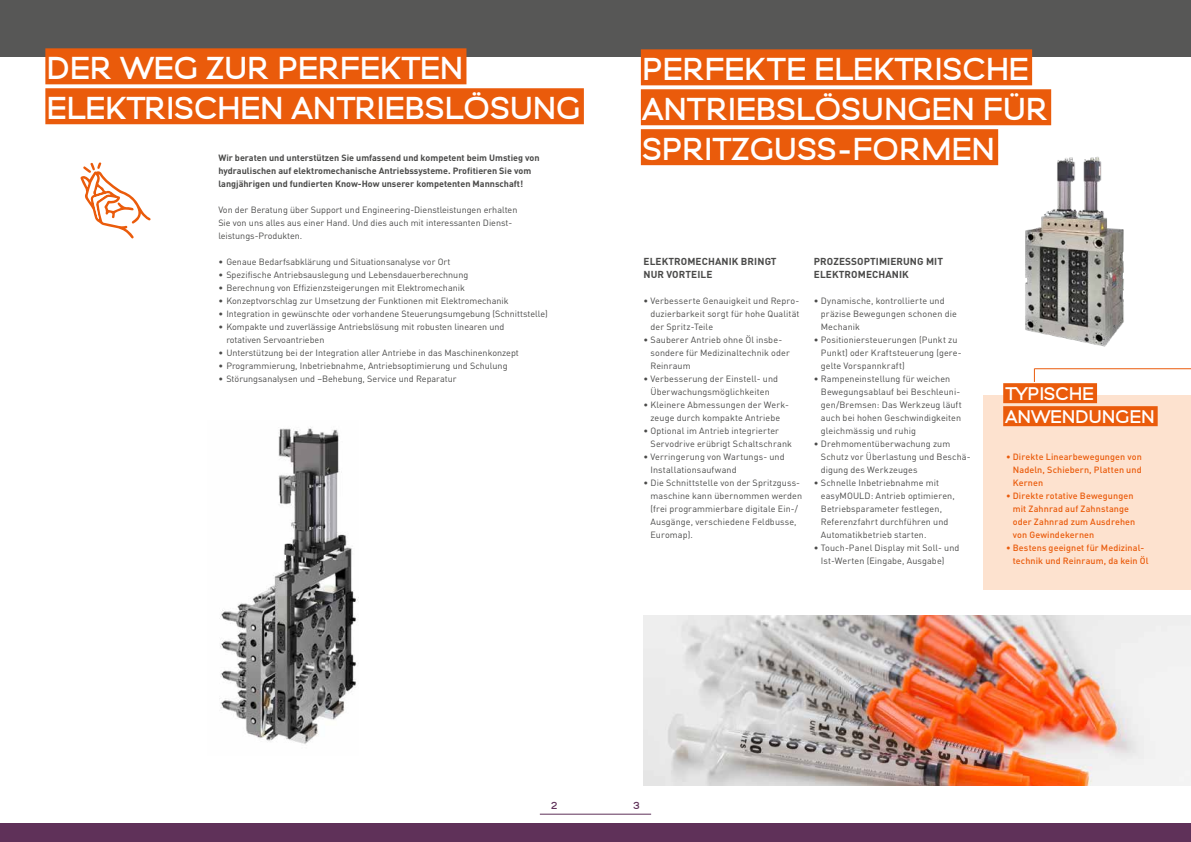
<style>
.page{position:relative;width:1191px;height:842px;background:#fff}
.page>*{position:absolute;margin:0;border:0;box-sizing:border-box;transform-origin:0 0}
.t1{font:700 31.1px/39.9px "Fortheenas 01";letter-spacing:.015em;color:#fff}
.t2{font:700 18px/23px "Fortheenas 01";letter-spacing:.015em;color:#fff}
.t3{font:700 10px/13px "DIN Pro";letter-spacing:.01em;color:#4a4a49}
.t4{font:700 10px "Fortheenas 01";color:#5f3159}
.t5{font:9px/13px "DIN Pro";letter-spacing:.005em;color:#4a4a49}
.t6{font:500 9px/13px "DIN Pro";letter-spacing:.01em;color:#ea5b0b}
.t7{font:700 9px/13px "DIN Pro";color:#4a4a49}
</style>
<div class="page">
<div style="left:0;top:823px;width:1191px;height:19px;background:#5f3159"></div>
<hr style="left:540px;top:814px;width:111px;height:1px;background:#5f3159">
<div style="left:0;top:0;width:1191px;height:57px;background:#575756"></div>
<div style="left:45px;top:48px;width:421px;height:36px;background:#ea5b0b"></div>
<div style="left:45px;top:88px;width:539px;height:36px;background:#ea5b0b"></div>
<svg style="left:81px;top:162px;width:70px;height:76px"></svg>
<img style="left:220px;top:426px;width:139px;height:318px">
<div style="left:641px;top:49px;width:391px;height:36px;background:#ea5b0b"></div>
<div style="left:641px;top:89px;width:410px;height:36px;background:#ea5b0b"></div>
<div style="left:641px;top:129px;width:357px;height:36px;background:#ea5b0b"></div>
<img style="left:643px;top:616px;width:548px;height:169px">
<img style="left:1025px;top:156px;width:99px;height:191px">
<div style="left:984px;top:395px;width:207px;height:194px;background:#fde2cf"></div>
<hr style="left:1034px;top:368px;width:157px;height:1px;background:#ea5b0b">
<svg style="left:1034px;top:368px;width:1px;height:14px"></svg>
<div style="left:1003px;top:383px;width:94px;height:20px;background:#ea5b0b"></div>
<div style="left:1003px;top:406px;width:154px;height:20px;background:#ea5b0b"></div>
<h1 class="t1" style="left:48px;top:49px;width:535px">DER WEG ZUR PERFEKTEN<br>ELEKTRISCHEN ANTRIEBSLÖSUNG</h1>
<p class="t7" style="left:218px;top:151px;width:323px">Wir beraten und unterstützen Sie umfassend und kompetent beim Umstieg von hydraulischen auf elektromechanische Antriebssysteme. Profitieren Sie vom langjährigen und fundierten Know-How unserer kompetenten Mannschaft!</p>
<p class="t5" style="left:218px;top:203px;width:301px">Von der Beratung über Support und Engineering-Dienstleistungen erhalten<br>Sie von uns alles aus einer Hand. Und dies auch mit interessanten Dienst&shy;leistungs-Produkten.</p>
<p class="t5" style="left:218px;top:255px;width:233px">• Genaue Bedarfsabklärung und Situationsanalyse vor Ort</p>
<p class="t5" style="left:218px;top:268px;width:251px">• Spezifische Antriebsauslegung und Lebensdauerberechnung</p>
<p class="t5" style="left:218px;top:281px;width:248px">• Berechnung von Effizienzsteigerungen mit Elektromechanik</p>
<p class="t5" style="left:218px;top:294px;width:292px">• Konzeptvorschlag zur Umsetzung der Funktionen mit Elektromechanik</p>
<p class="t5" style="left:218px;top:307px;width:331px">• Integration in gewünschte oder vorhandene Steuerungsumgebung (Schnittstelle)</p>
<p class="t5" style="left:226px;top:320px;width:280px;text-indent:-8px">• Kompakte und zuverlässige Antriebslösung mit robusten linearen und rotativen Servoantrieben</p>
<p class="t5" style="left:218px;top:346px;width:302px">• Unterstützung bei der Integration aller Antriebe in das Maschinenkonzept</p>
<p class="t5" style="left:218px;top:359px;width:291px">• Programmierung, Inbetriebnahme, Antriebsoptimierung und Schulung</p>
<p class="t5" style="left:218px;top:372px;width:240px">• Störungsanalysen und –Behebung, Service und Reparatur</p>
<h1 class="t1" style="left:643px;top:50px;width:407px">PERFEKTE ELEKTRISCHE<br>ANTRIEBSLÖSUNGEN FÜR<br>SPRITZGUSS-FORMEN</h1>
<p class="t3" style="left:643px;top:254px;width:135px">ELEKTROMECHANIK BRINGT<br>NUR VORTEILE</p>
<p class="t5" style="left:650px;top:294px;width:151px;text-align:justify;text-indent:-7px">• Verbesserte Genauigkeit und Repro&shy;duzierbarkeit sorgt für hohe Qualität der Spritz-Teile</p>
<p class="t5" style="left:650px;top:333px;width:141px;text-indent:-7px">• Sauberer Antrieb ohne Öl insbe&shy;sondere für Medizinaltechnik oder<br>Reinraum</p>
<p class="t5" style="left:643px;top:372px;width:136px;text-align:center">• Verbesserung der Einstell- und<br>Überwachungsmöglichkeiten</p>
<p class="t5" style="left:643px;top:398px;width:147px;text-align:center">• Kleinere Abmessungen der Werk&shy;zeuge durch kompakte Antriebe</p>
<p class="t5" style="left:650px;top:424px;width:143px;text-indent:-7px">• Optional im Antrieb integrierter<br>Servodrive erübrigt Schaltschrank</p>
<p class="t5" style="left:650px;top:450px;width:136px;text-indent:-7px">• Verringerung von Wartungs- und<br>Installationsaufwand</p>
<p class="t5" style="left:650px;top:476px;width:153px;text-indent:-7px">• Die Schnittstelle von der Spritzguss&shy;maschine kann übernommen werden (frei programmierbare digitale Ein-/<br>Ausgänge, verschiedene Feldbusse,<br>Euromap).</p>
<p class="t3" style="left:814px;top:254px;width:131px">PROZESSOPTIMIERUNG MIT<br>ELEKTROMECHANIK</p>
<p class="t5" style="left:821px;top:294px;width:137px;text-indent:-7px">• Dynamische, kontrollierte und präzise Bewegungen schonen die<br>Mechanik</p>
<p class="t5" style="left:821px;top:333px;width:142px;text-indent:-7px">• Positioniersteuerungen (Punkt zu<br>Punkt) oder Kraftsteuerung (gere&shy;gelte Vorspannkraft)</p>
<p class="t5" style="left:821px;top:372px;width:142px;text-indent:-7px">• Rampeneinstellung für weichen<br>Bewegungsablauf bei Beschleuni&shy;gen/Bremsen: Das Werkzeug läuft auch bei hohen Geschwindigkeiten gleichmässig und ruhig</p>
<p class="t5" style="left:821px;top:437px;width:151px;text-indent:-7px">• Drehmomentüberwachung zum<br>Schutz vor Überlastung und Beschä&shy;digung des Werkzeuges</p>
<p class="t5" style="left:821px;top:476px;width:135px;text-indent:-7px">• Schnelle Inbetriebnahme mit easyMOULD: Antrieb optimieren,<br>Betriebsparameter festlegen,<br>Referenzfahrt durchführen und<br>Automatikbetrieb starten.</p>
<p class="t5" style="left:821px;top:540px;width:140px;text-indent:-7px">• Touch-Panel Display mit Soll- und<br>Ist-Werten (Eingabe, Ausgabe)</p>
<h2 class="t2" style="left:1006px;top:383px;width:151px">TYPISCHE<br>ANWENDUNGEN</h2>
<p class="t6" style="left:1012px;top:450px;width:130px;text-align:justify;text-indent:-7px">• Direkte Linearbewegungen von Nadeln, Schiebern, Platten und Kernen</p>
<p class="t6" style="left:1012px;top:489px;width:124px;text-indent:-7px">• Direkte rotative Bewegungen mit Zahnrad auf Zahnstange oder Zahnrad zum Ausdrehen von Gewindekernen</p>
<p class="t6" style="left:1012px;top:541px;width:137px;text-indent:-7px">• Bestens geeignet für Medizinal&shy;technik und Reinraum, da kein Öl</p>
<p class="t4" style="left:550px;top:800px;width:9px">2</p>
<p class="t4" style="left:633px;top:800px;width:9px">3</p>
</div>
